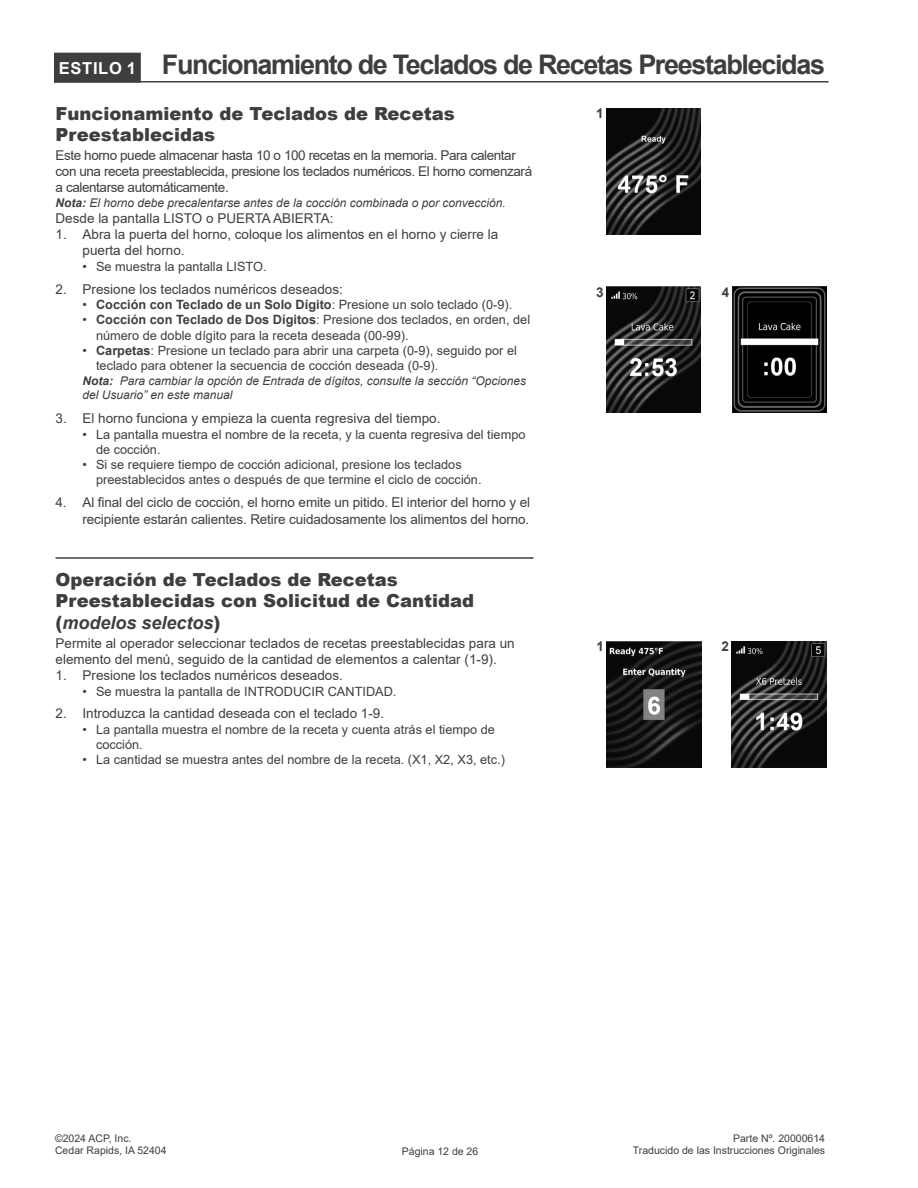
<style>
.page{position:relative;width:918px;height:1188px;background:#fff}
.page>*{position:absolute;margin:0;border:0;box-sizing:border-box;transform-origin:0 0}
.Page_Heading_TOC_mark{font:700 27px "Arial";letter-spacing:-.05em;color:#3e3e3f}
.Subheading_1_with_rule_above_noTOC_mark{font:900 18px/21.6px "Arial";color:#3e3e3f}
.Subheading_1_no_TOC_mark{font:900 18px/21.6px "Arial";color:#3e3e3f}
.t1{font:13.5px/16.2px "Arial";color:#3e3e3f}
.t2{font:13.5px/16.2px "Arial";letter-spacing:-.03em;color:#3e3e3f}
.Note_bold{font:700 13.5px "Arial";color:#3e3e3f}
.t3{font:12.75px/15.3px "Arial";color:#3e3e3f}
.t4{font:700 12.75px "Arial";color:#3e3e3f}
.Note_nested_style_indent_level_1_smaller{font:italic 12px/14.4px "Arial";color:#3e3e3f}
.Note_nested_style_smaller{font:italic 12px "Arial";color:#3e3e3f}
.t5{font:10.5px/12px "Arial";color:#3e3e3f}
.s1{font-size:16.5px;color:#fff}
.s2{font-weight:700}
.s3{font-weight:400}
.s4{font-weight:700;font-style:italic}
</style>
<div class="page">
<hr style="left:54px;top:81px;width:775px;height:1px;background:#3e3e3f">
<hr style="left:56px;top:557px;width:478px;height:2px;background:#3e3e3f">
<div style="left:54px;top:53px;width:87px;height:30px;background:#3e3e3f"></div>
<img style="left:732px;top:642px;width:94px;height:125px">
<img style="left:607px;top:642px;width:94px;height:125px">
<img style="left:606px;top:109px;width:95px;height:126px">
<img style="left:607px;top:287px;width:94px;height:126px">
<img style="left:732px;top:287px;width:95px;height:126px">
<p class="Page_Heading_TOC_mark" style="left:59px;top:45px;width:768px"><span class="s1">ESTILO 1</span> Funcionamiento de Teclados de Recetas Preestablecidas</p>
<p class="Subheading_1_no_TOC_mark" style="left:56px;top:102px;width:401px">Funcionamiento de Teclados de Recetas<br>Preestablecidas</p>
<p class="t2" style="left:56px;top:147px;width:478px">Este horno puede almacenar hasta 10 o 100 recetas en la memoria. Para calentar con una receta preestablecida, presione los teclados numéricos. El horno comenzará a calentarse automáticamente.</p>
<p class="Note_nested_style_smaller" style="left:56px;top:195px;width:452px"><span class="s2">Nota:</span> El horno debe precalentarse antes de la cocción combinada o por convección.</p>
<p class="t1" style="left:56px;top:210px;width:279px">Desde la pantalla LISTO o PUERTA ABIERTA:</p>
<p class="t1" style="left:83px;top:226px;width:417px;text-indent:-27px">1. Abra la puerta del horno, coloque los alimentos en el horno y cierre la puerta del horno.</p>
<p class="t3" style="left:83px;top:259px;width:183px">• Se muestra la pantalla LISTO.</p>
<p class="t1" style="left:56px;top:281px;width:289px">2. Presione los teclados numéricos deseados:</p>
<p class="t4" style="left:83px;top:296px;width:431px"><span class="s3">•</span> Cocción con Teclado de un Solo Dígito<span class="s3">: Presione un solo teclado (0-9).</span></p>
<p class="t3" style="left:96px;top:312px;width:436px;text-indent:-14px">• <span class="s2">Cocción con Teclado de Dos Dígitos</span>: Presione dos teclados, en orden, del número de doble dígito para la receta deseada (00-99).</p>
<p class="t3" style="left:96px;top:343px;width:422px;text-indent:-14px">• <span class="s2">Carpetas</span>: Presione un teclado para abrir una carpeta (0-9), seguido por el teclado para obtener la secuencia de cocción deseada (0-9).</p>
<p class="Note_nested_style_indent_level_1_smaller" style="left:83px;top:373px;width:445px"><span class="s2">Nota:</span> Para cambiar la opción de Entrada de dígitos, consulte la sección “Opciones del Usuario” en este manual</p>
<p class="t1" style="left:56px;top:410px;width:384px">3. El horno funciona y empieza la cuenta regresiva del tiempo.</p>
<p class="t3" style="left:96px;top:426px;width:431px;text-indent:-14px">• La pantalla muestra el nombre de la receta, y la cuenta regresiva del tiempo de cocción.</p>
<p class="t3" style="left:96px;top:457px;width:385px;text-indent:-14px">• Si se requiere tiempo de cocción adicional, presione los teclados preestablecidos antes o después de que termine el ciclo de cocción.</p>
<p class="t1" style="left:56px;top:495px;width:476px;text-align:right">4. Al final del ciclo de cocción, el horno emite un pitido. El interior del horno y el recipiente estarán calientes. Retire cuidadosamente los alimentos del horno.</p>
<p class="Subheading_1_with_rule_above_noTOC_mark" style="left:56px;top:568px;width:420px">Operación de Teclados de Recetas<br>Preestablecidas con Solicitud de Cantidad (<span class="s4">modelos selectos</span>)</p>
<p class="t1" style="left:56px;top:635px;width:461px">Permite al operador seleccionar teclados de recetas preestablecidas para un elemento del menú, seguido de la cantidad de elementos a calentar (1-9).</p>
<p class="t1" style="left:56px;top:667px;width:286px">1. Presione los teclados numéricos deseados.</p>
<p class="t3" style="left:83px;top:683px;width:313px">• Se muestra la pantalla de INTRODUCIR CANTIDAD.</p>
<p class="t1" style="left:56px;top:706px;width:328px">2. Introduzca la cantidad deseada con el teclado 1-9.</p>
<p class="t3" style="left:96px;top:722px;width:400px;text-indent:-14px">• La pantalla muestra el nombre de la receta y cuenta atrás el tiempo de cocción.</p>
<p class="t3" style="left:83px;top:752px;width:424px">• La cantidad se muestra antes del nombre de la receta. (X1, X2, X3, etc.)</p>
<p class="Note_bold" style="left:596px;top:104px;width:9px">1</p>
<p class="Note_bold" style="left:596px;top:282px;width:9px">3</p>
<p class="Note_bold" style="left:722px;top:282px;width:9px">4</p>
<p class="Note_bold" style="left:596px;top:637px;width:9px">1</p>
<p class="Note_bold" style="left:721px;top:637px;width:9px">2</p>
<p class="t5" style="left:55px;top:1133px;width:113px">©2024 ACP, Inc.<br>Cedar Rapids, IA 52404</p>
<p class="t5" style="left:402px;top:1145px;width:78px">Página 12 de 26</p>
<p class="t5" style="left:633px;top:1133px;width:194px;text-align:right">Parte Nº. 20000614<br>Traducido de las Instrucciones Originales</p>
</div>
